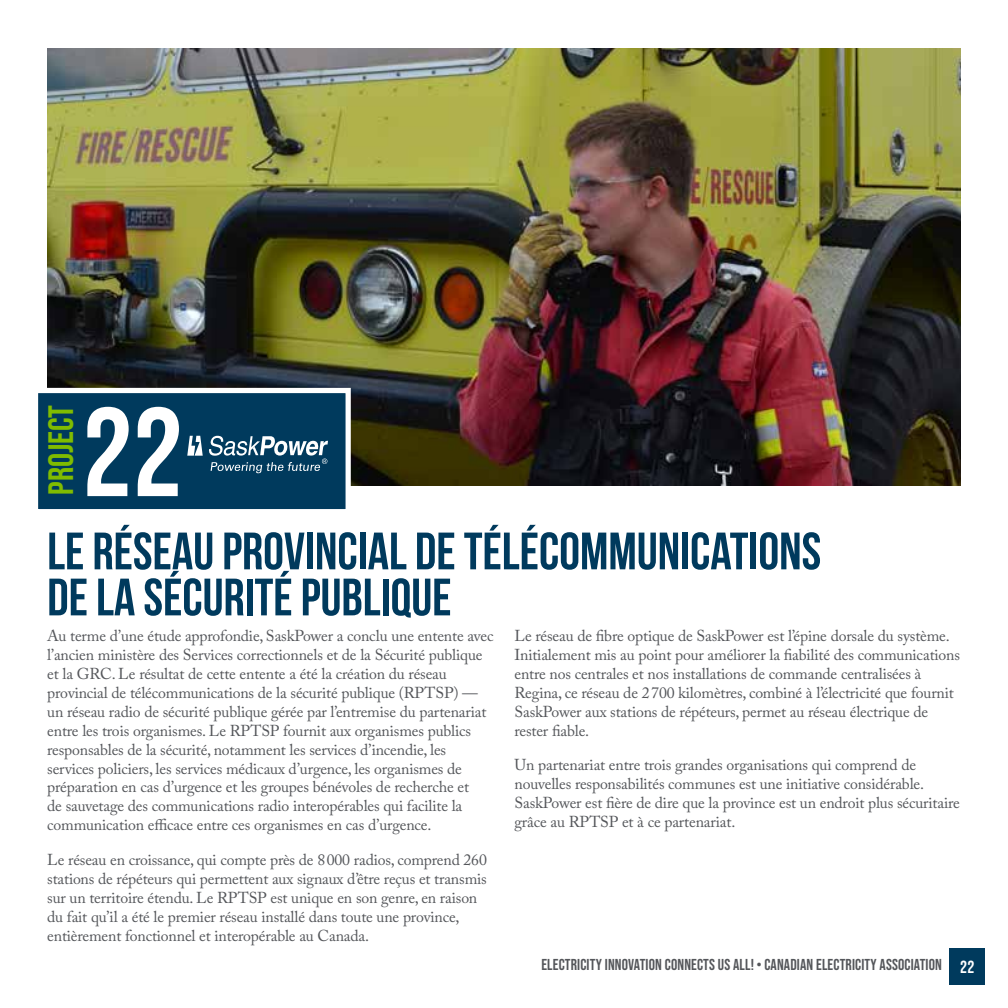
<style>
.page{position:relative;width:1008px;height:1008px;background:#fff}
.page>*{position:absolute;margin:0;border:0;box-sizing:border-box;transform-origin:0 0}
.t1{font:125.83px "Bebas Neue";color:#fff}
.t2{font:700 52.5px/46px "Bebas Neue";color:#003a5d}
.t3{font:35.18px "Bebas Neue";color:#80bc00}
.t4{font:15.75px/18.9px "Adobe Caslon Pro";letter-spacing:-.01em;color:#54565a}
.t5{font:15.75px "Bebas Neue";letter-spacing:.01em;color:#54565a}
.s1{font-size:17.5px;color:#fff}
</style>
<div class="page">
<div style="left:950px;top:949px;width:35px;height:36px;background:#003a5d"></div>
<img style="left:47px;top:48px;width:914px;height:437px">
<svg style="left:47px;top:385px;width:306px;height:101px"></svg>
<svg style="left:38px;top:390px;width:310px;height:120px;background:#144969"></svg>
<h3 class="t3" style="left:41px;top:495px;width:92px;rotate:-90deg">PROJECT</h3>
<h1 class="t1" style="left:82px;top:381px;width:102px">22</h1>
<h2 class="t2" style="left:47px;top:528px;width:775px">LE RÉSEAU PROVINCIAL DE TÉLÉCOMMUNICATIONS<br>DE LA SÉCURITÉ PUBLIQUE</h2>
<p class="t4" style="left:47px;top:626px;width:448px">Au terme d’une étude approfondie, SaskPower a conclu une entente avec l’ancien ministère des Services correctionnels et de la Sécurité publique et la GRC. Le résultat de cette entente a été la création du réseau provincial de télécommunications de la sécurité publique (RPTSP) — un réseau radio de sécurité publique gérée par l’entremise du partenariat entre les trois organismes. Le RPTSP fournit aux organismes publics responsables de la sécurité, notamment les services d’incendie, les services policiers, les services médicaux d’urgence, les organismes de préparation en cas d’urgence et les groupes bénévoles de recherche et<br>de sauvetage des communications radio interopérables qui facilite la communication efficace entre ces organismes en cas d’urgence.</p>
<p class="t4" style="left:47px;top:850px;width:441px">Le réseau en croissance, qui compte près de 8000 radios, comprend 260 stations de répéteurs qui permettent aux signaux d’être reçus et transmis sur un territoire étendu. Le RPTSP est unique en son genre, en raison du fait qu’il a été le premier réseau installé dans toute une province, entièrement fonctionnel et interopérable au Canada.</p>
<p class="t4" style="left:515px;top:626px;width:447px">Le réseau de fibre optique de SaskPower est l’épine dorsale du système.<br>Initialement mis au point pour améliorer la fiabilité des communications entre nos centrales et nos installations de commande centralisées à Regina, ce réseau de 2 700 kilomètres, combiné à l’électricité que fournit SaskPower aux stations de répéteurs, permet au réseau électrique de rester fiable.</p>
<p class="t4" style="left:515px;top:756px;width:447px">Un partenariat entre trois grandes organisations qui comprend de nouvelles responsabilités communes est une initiative considérable.<br>SaskPower est fière de dire que la province est un endroit plus sécuritaire grâce au RPTSP et à ce partenariat.</p>
<p class="t5" style="left:541px;top:956px;width:435px">ELECTRICITY INNOVATION CONNECTS US ALL! • CANADIAN ELECTRICITY ASSOCIATION <span class="s1">22</span></p>
</div>
